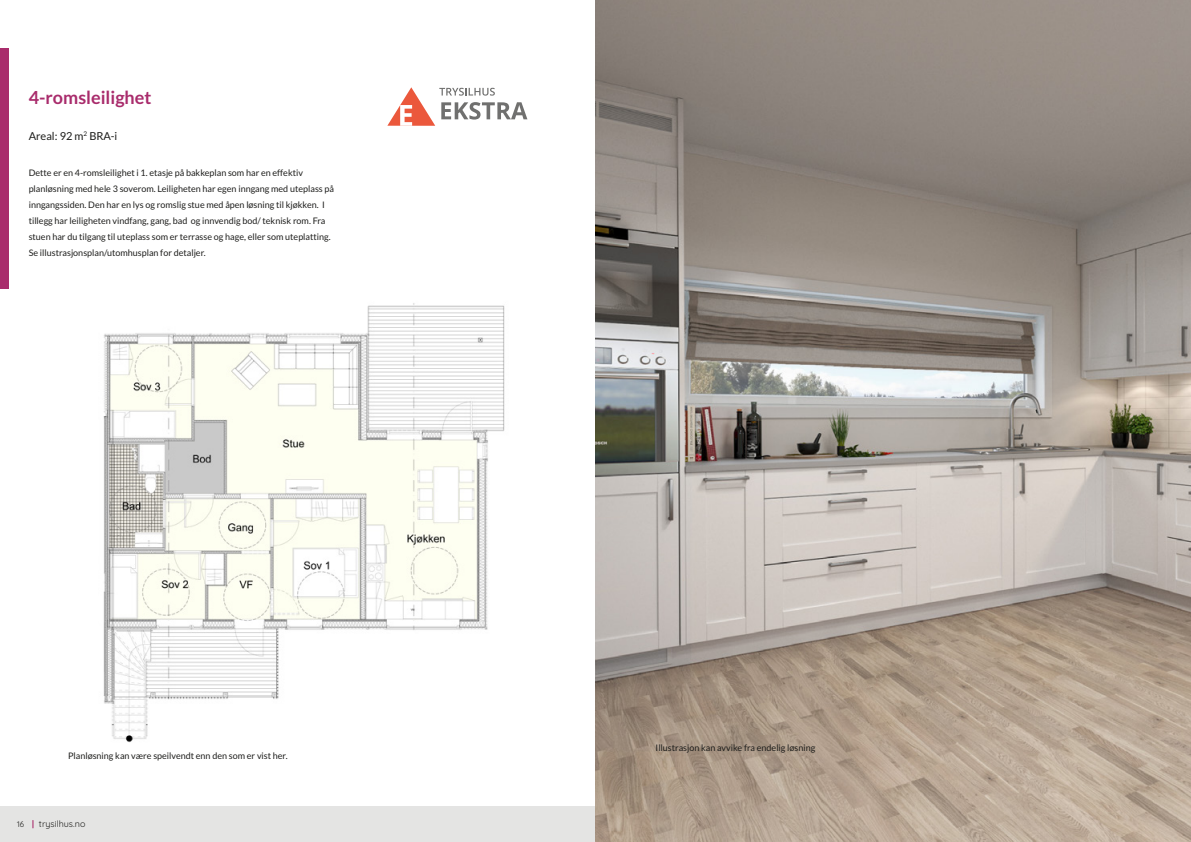
<style>
.page{position:relative;width:1191px;height:842px;background:#fff}
.page>*{position:absolute;margin:0;border:0;box-sizing:border-box;transform-origin:0 0}
.t1{font:700 18px "Lato";color:#a92c6c}
.t2{font:11px "Lato";color:#1d1d1b}
.t3{font:9px/16px "Lato";color:#1d1d1b}
.t4{font:9px "Quicksand";color:#1d1d1b}
.t5{font:8px "Quicksand";color:#1d1d1b}
</style>
<div class="page">
<div style="left:0;top:806px;width:595px;height:36px;background:#e4e4e3"></div>
<img style="left:103px;top:303px;width:402px;height:440px">
<svg style="left:387px;top:87px;width:140px;height:39px"></svg>
<div style="left:0;top:48px;width:9px;height:241px;background:#a92c6c"></div>
<img style="left:595px;top:0;width:596px;height:842px">
<h1 class="t1" style="left:29px;top:87px;width:124px">4‑romsleilighet</h1>
<p class="t2" style="left:29px;top:130px;width:90px">Areal: 92 m<sup>2</sup> BRA‑i</p>
<p class="t3" style="left:29px;top:165px;width:307px">Dette er en 4‑romsleilighet i 1. etasje på bakkeplan som har en effektiv planløsning med hele 3 soverom. Leiligheten har egen inngang med uteplass på inngangssiden. Den har en lys og romslig stue med åpen løsning til kjøkken. I tillegg har leiligheten vindfang, gang, bad og innvendig bod/ teknisk rom. Fra stuen har du tilgang til uteplass som er terrasse og hage, eller som uteplatting.<br>Se illustrasjonsplan/utomhusplan for detaljer.</p>
<p class="t3" style="left:68px;top:747px;width:221px">Planløsning kan være speilvendt enn den som er vist her.</p>
<p class="t5" style="left:17px;top:818px;width:8px">16</p>
<p class="t4" style="left:39px;top:817px;width:48px">trysilhus.no</p>
<p class="t3" style="left:655px;top:740px;width:161px">Illustrasjon kan avvike fra endelig løsning</p>
</div>
